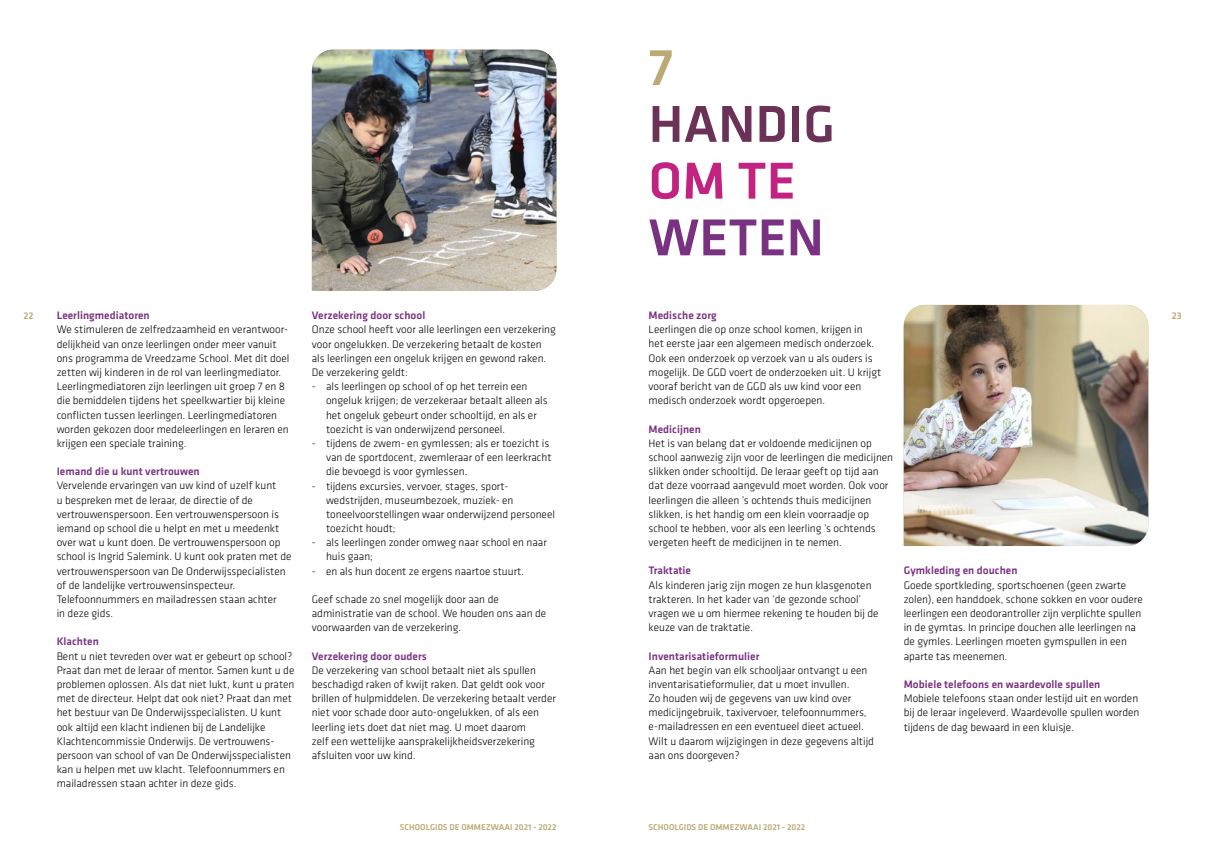
<style>
.page{position:relative;width:1205px;height:851px;background:#fff}
.page>*{position:absolute;margin:0;border:0;box-sizing:border-box;transform-origin:0 0}
.t1{font:500 53.75px "Klavika";color:#6b3258}
.t2{font:500 53.75px "Klavika";color:#793182}
.t3{font:500 53.75px "Klavika";color:#c22280}
.t4{font:500 53.75px "Klavika";color:#baab76}
.t5{font:300 11.25px/14.1px "Klavika";color:#000}
.t6{font:500 11.25px "Klavika";letter-spacing:.005em;color:#793182}
.t7{font:500 10px "Klavika";color:#baab76}
.t8{font:500 8.75px "Klavika";color:#baab76}
</style>
<div class="page">
<img style="left:904px;top:305px;width:244px;height:241px">
<img style="left:312px;top:50px;width:244px;height:241px">
<h1 class="t4" style="left:648px;top:31px;width:26px">7</h1>
<h1 class="t1" style="left:648px;top:88px;width:188px">HANDIG</h1>
<h1 class="t3" style="left:648px;top:144px;width:142px">OM TE</h1>
<h1 class="t2" style="left:648px;top:201px;width:177px">WETEN</h1>
<p class="t6" style="left:648px;top:308px;width:70px">Medische zorg</p>
<p class="t5" style="left:648px;top:322px;width:234px">Leerlingen die op onze school komen, krijgen in<br>het eerste jaar een algemeen medisch onderzoek.<br>Ook een onderzoek op verzoek van u als ouders is mogelijk. De GGD voert de onderzoeken uit. U krijgt vooraf bericht van de GGD als uw kind voor een medisch onderzoek wordt opgeroepen.</p>
<p class="t6" style="left:648px;top:421px;width:54px">Medicijnen</p>
<p class="t5" style="left:648px;top:436px;width:246px">Het is van belang dat er voldoende medicijnen op school aanwezig zijn voor de leerlingen die medicijnen slikken onder schooltijd. De leraar geeft op tijd aan dat deze voorraad aangevuld moet worden. Ook voor leerlingen die alleen ’s ochtends thuis medicijnen slikken, is het handig om een klein voorraadje op school te hebben, voor als een leerling ’s ochtends vergeten heeft de medicijnen in te nemen.</p>
<p class="t6" style="left:648px;top:563px;width:44px">Traktatie</p>
<p class="t5" style="left:648px;top:577px;width:231px">Als kinderen jarig zijn mogen ze hun klasgenoten trakteren. In het kader van ‘de gezonde school’ vragen we u om hiermee rekening te houden bij de keuze van de traktatie.</p>
<p class="t6" style="left:648px;top:648px;width:112px">Inventarisatieformulier</p>
<p class="t5" style="left:648px;top:662px;width:227px">Aan het begin van elk schooljaar ontvangt u een inventarisatieformulier, dat u moet invullen.<br>Zo houden wij de gegevens van uw kind over medicijngebruik, taxivervoer, telefoonnummers, e-mailadressen en een eventueel dieet actueel.<br>Wilt u daarom wijzigingen in deze gegevens altijd aan ons doorgeven?</p>
<p class="t6" style="left:57px;top:308px;width:95px">Leerlingmediatoren</p>
<p class="t5" style="left:57px;top:322px;width:234px">We stimuleren de zelfredzaamheid en verantwoor&shy;delijkheid van onze leerlingen onder meer vanuit ons programma de Vreedzame School. Met dit doel zetten wij kinderen in de rol van leerlingmediator.<br>Leerlingmediatoren zijn leerlingen uit groep 7 en 8 die bemiddelen tijdens het speelkwartier bij kleine conflicten tussen leerlingen. Leerlingmediatoren worden gekozen door medeleerlingen en leraren en krijgen een speciale training.</p>
<p class="t6" style="left:57px;top:464px;width:144px">Iemand die u kunt vertrouwen</p>
<p class="t5" style="left:57px;top:478px;width:236px">Vervelende ervaringen van uw kind of uzelf kunt<br>u bespreken met de leraar, de directie of de vertrouwenspersoon. Een vertrouwenspersoon is iemand op school die u helpt en met u meedenkt over wat u kunt doen. De vertrouwenspersoon op school is Ingrid Salemink. U kunt ook praten met de vertrouwenspersoon van De Onderwijsspecialisten of de landelijke vertrouwensinspecteur.<br>Telefoonnummers en mailadressen staan achter<br>in deze gids.</p>
<p class="t6" style="left:57px;top:634px;width:44px">Klachten</p>
<p class="t5" style="left:57px;top:648px;width:239px">Bent u niet tevreden over wat er gebeurt op school?<br>Praat dan met de leraar of mentor. Samen kunt u de problemen oplossen. Als dat niet lukt, kunt u praten met de directeur. Helpt dat ook niet? Praat dan met het bestuur van De Onderwijsspecialisten. U kunt ook altijd een klacht indienen bij de Landelijke Klachtencommissie Onderwijs. De vertrouwens&shy;persoon van school of van De Onderwijsspecialisten kan u helpen met uw klacht. Telefoonnummers en mailadressen staan achter in deze gids.</p>
<p class="t6" style="left:312px;top:308px;width:115px">Verzekering door school</p>
<p class="t5" style="left:312px;top:322px;width:246px">Onze school heeft voor alle leerlingen een verzekering voor ongelukken. De verzekering betaalt de kosten als leerlingen een ongeluk krijgen en gewond raken.<br>De verzekering geldt:</p>
<p class="t5" style="left:326px;top:379px;width:223px;text-indent:-14px">- als leerlingen op school of op het terrein een ongeluk krijgen; de verzekeraar betaalt alleen als het ongeluk gebeurt onder schooltijd, en als er toezicht is van onderwijzend personeel.</p>
<p class="t5" style="left:326px;top:436px;width:227px;text-indent:-14px">- tijdens de zwem- en gymlessen; als er toezicht is van de sportdocent, zwemleraar of een leerkracht die bevoegd is voor gymlessen.</p>
<p class="t5" style="left:326px;top:478px;width:230px;text-indent:-14px">- tijdens excursies, vervoer, stages, sport&shy;wedstrijden, museumbezoek, muziek- en toneelvoorstellingen waar onderwijzend personeel toezicht houdt;</p>
<p class="t5" style="left:326px;top:535px;width:222px;text-indent:-14px">- als leerlingen zonder omweg naar school en naar huis gaan;</p>
<p class="t5" style="left:312px;top:563px;width:214px">- en als hun docent ze ergens naartoe stuurt.</p>
<p class="t5" style="left:312px;top:592px;width:236px">Geef schade zo snel mogelijk door aan de administratie van de school. We houden ons aan de voorwaarden van de verzekering.</p>
<p class="t6" style="left:312px;top:648px;width:117px">Verzekering door ouders</p>
<p class="t5" style="left:312px;top:663px;width:245px">De verzekering van school betaalt niet als spullen beschadigd raken of kwijt raken. Dat geldt ook voor brillen of hulpmiddelen. De verzekering betaalt verder niet voor schade door auto-ongelukken, of als een leerling iets doet dat niet mag. U moet daarom<br>zelf een wettelijke aansprakelijkheidsverzekering afsluiten voor uw kind.</p>
<p class="t7" style="left:23px;top:309px;width:12px">22</p>
<p class="t7" style="left:1171px;top:309px;width:11px">23</p>
<p class="t6" style="left:904px;top:563px;width:115px">Gymkleding en douchen</p>
<p class="t5" style="left:904px;top:577px;width:241px">Goede sportkleding, sportschoenen (geen zwarte zolen), een handdoek, schone sokken en voor oudere leerlingen een deodorantroller zijn verplichte spullen in de gymtas. In principe douchen alle leerlingen na de gymles. Leerlingen moeten gymspullen in een aparte tas meenemen.</p>
<p class="t6" style="left:904px;top:676px;width:198px">Mobiele telefoons en waardevolle spullen</p>
<p class="t5" style="left:904px;top:691px;width:237px;text-align:justify">Mobiele telefoons staan onder lestijd uit en worden bij de leraar ingeleverd. Waardevolle spullen worden tijdens de dag bewaard in een kluisje.</p>
<p class="t8" style="left:400px;top:820px;width:158px">SCHOOLGIDS De Ommezwaai 2021 - 2022</p>
<p class="t8" style="left:648px;top:820px;width:158px">SCHOOLGIDS De Ommezwaai 2021 - 2022</p>
</div>
